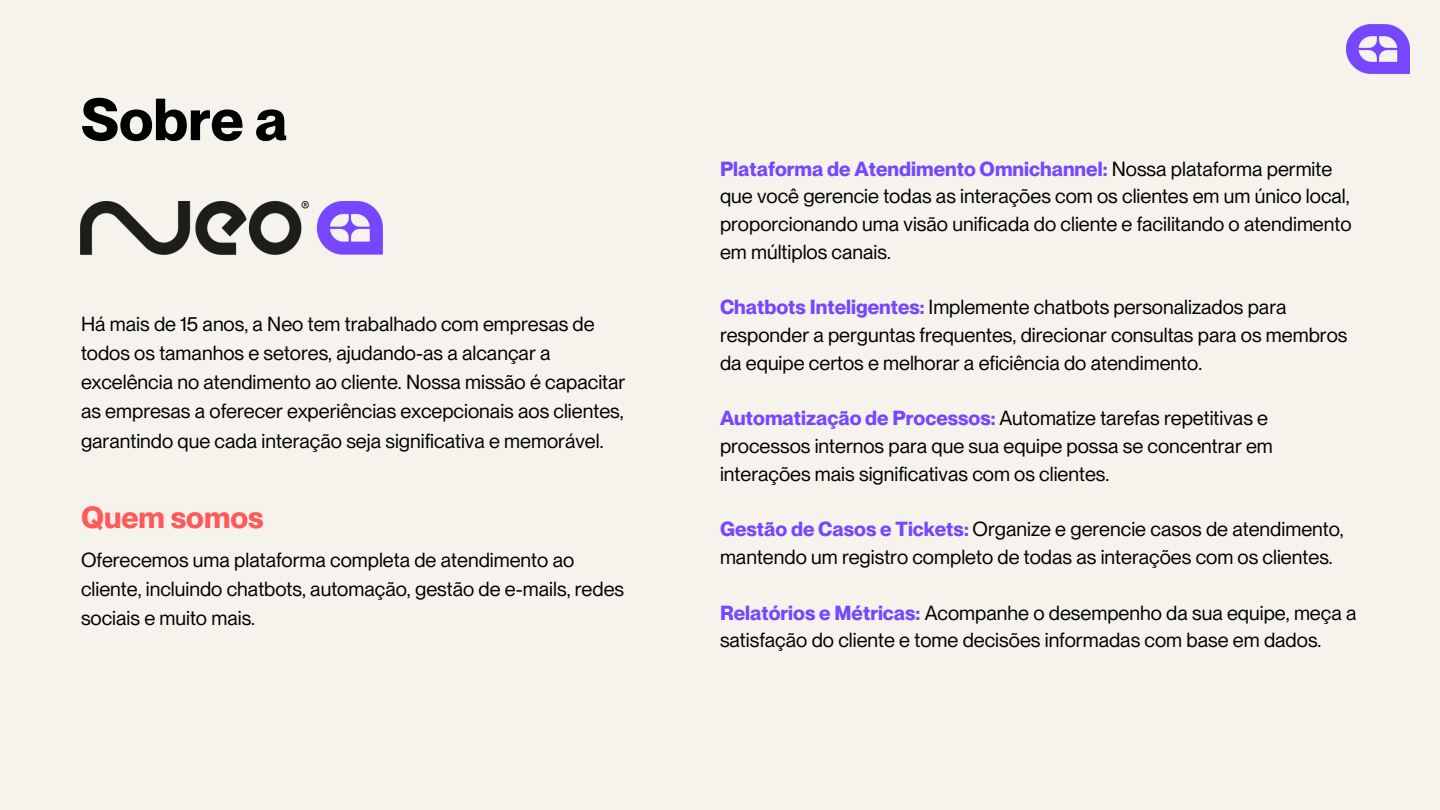
<style>
.page{position:relative;width:1440px;height:810px;background:#f5f3ec}
.page>*{position:absolute;margin:0;border:0;box-sizing:border-box;transform-origin:0 0}
.t1{font:700 58px "PP Neue Montreal";color:#000}
.t2{font:700 30px "PP Neue Montreal";color:#ff5959}
.t3{font:20px/27.8px "PP Neue Montreal";color:#000}
.s1{font-weight:700;color:#7747ff}
</style>
<div class="page">
<img style="left:1347px;top:24px;width:63px;height:50px">
<img style="left:81px;top:202px;width:301px;height:52px">
<p class="t1" style="left:81px;top:85px;width:208px">Sobre a</p>
<p class="t3" style="left:81px;top:309px;width:546px;line-height:29.2px">Há mais de 15 anos, a Neo tem trabalhado com empresas de todos os tamanhos e setores, ajudando-as a alcançar a excelência no atendimento ao cliente. Nossa missão é capacitar as empresas a oferecer experiências excepcionais aos clientes, garantindo que cada interação seja significativa e memorável.</p>
<p class="t2" style="left:81px;top:499px;width:184px">Quem somos</p>
<p class="t3" style="left:81px;top:545px;width:545px;line-height:29.2px">Oferecemos uma plataforma completa de atendimento ao cliente, incluindo chatbots, automação, gestão de e-mails, redes sociais e muito mais.</p>
<p class="t3" style="left:720px;top:154px;width:633px"><span class="s1">Plataforma de Atendimento Omnichannel:</span> Nossa plataforma permite que você gerencie todas as interações com os clientes em um único local, proporcionando uma visão unificada do cliente e facilitando o atendimento em múltiplos canais.</p>
<p class="t3" style="left:720px;top:293px;width:629px"><span class="s1">Chatbots Inteligentes:</span> Implemente chatbots personalizados para responder a perguntas frequentes, direcionar consultas para os membros da equipe certos e melhorar a eficiência do atendimento.</p>
<p class="t3" style="left:720px;top:404px;width:554px"><span class="s1">Automatização de Processos:</span> Automatize tarefas repetitivas e processos internos para que sua equipe possa se concentrar em interações mais significativas com os clientes.</p>
<p class="t3" style="left:720px;top:515px;width:625px"><span class="s1">Gestão de Casos e Tickets:</span> Organize e gerencie casos de atendimento, mantendo um registro completo de todas as interações com os clientes.</p>
<p class="t3" style="left:720px;top:598px;width:638px"><span class="s1">Relatórios e Métricas:</span> Acompanhe o desempenho da sua equipe, meça a satisfação do cliente e tome decisões informadas com base em dados.</p>
</div>
